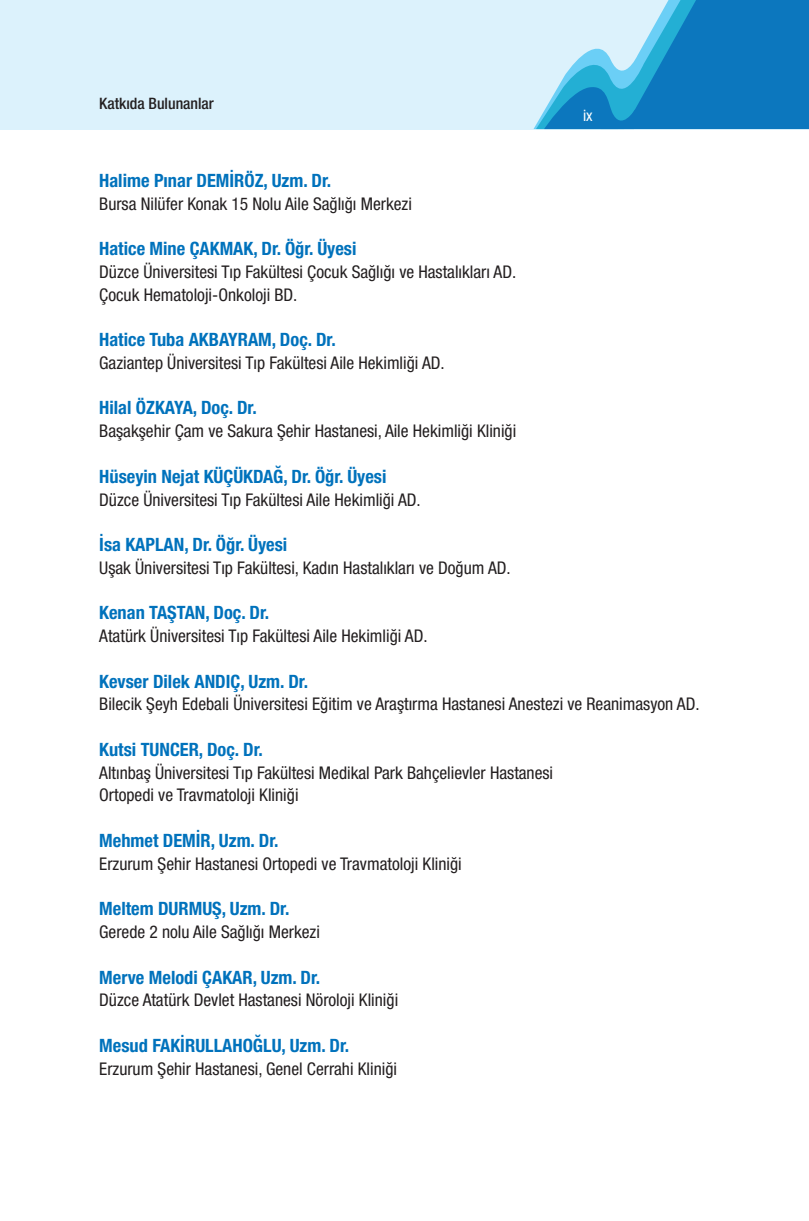
<style>
.page{position:relative;width:809px;height:1221px;background:#fff}
.page>*{position:absolute;margin:0;border:0;box-sizing:border-box;transform-origin:0 0}
.t1{font:700 18.38px "Helvetica 77 Cn";color:#0072bc}
.t2{font:17.5px/22.8px "Helvetica 57 Cn";color:#231f20}
.t3{font:15.75px "Helvetica 67 Med Cn";color:#231f20}
.t4{font:15.75px "Helvetica 57 Cn";color:#fff}
</style>
<div class="page">
<div style="left:0;top:0;width:809px;height:129px;background:#dcf2fc"></div>
<svg style="left:533px;top:0;width:276px;height:130px"></svg>
<p class="t3" style="left:99px;top:94px;width:116px">Katkıda Bulunanlar</p>
<p class="t4" style="left:583px;top:106px;width:11px">ix</p>
<p class="t1" style="left:99px;top:169px;width:233px">Halime Pınar DEMİRÖZ, Uzm. Dr.</p>
<p class="t2" style="left:99px;top:192px;width:314px">Bursa Nilüfer Konak 15 Nolu Aile Sağlığı Merkezi</p>
<p class="t1" style="left:99px;top:237px;width:259px">Hatice Mine ÇAKMAK, Dr. Öğr. Üyesi</p>
<p class="t2" style="left:99px;top:260px;width:418px">Düzce Üniversitesi Tıp Fakültesi Çocuk Sağlığı ve Hastalıkları AD.<br>Çocuk Hematoloji-Onkoloji BD.</p>
<p class="t1" style="left:99px;top:328px;width:238px">Hatice Tuba AKBAYRAM, Doç. Dr.</p>
<p class="t2" style="left:99px;top:351px;width:347px">Gaziantep Üniversitesi Tıp Fakültesi Aile Hekimliği AD.</p>
<p class="t1" style="left:99px;top:397px;width:159px">Hilal ÖZKAYA, Doç. Dr.</p>
<p class="t2" style="left:99px;top:419px;width:418px">Başakşehir Çam ve Sakura Şehir Hastanesi, Aile Hekimliği Kliniği</p>
<p class="t1" style="left:99px;top:465px;width:289px">Hüseyin Nejat KÜÇÜKDAĞ, Dr. Öğr. Üyesi</p>
<p class="t2" style="left:99px;top:487px;width:323px">Düzce Üniversitesi Tıp Fakültesi Aile Hekimliği AD.</p>
<p class="t1" style="left:99px;top:533px;width:190px">İsa KAPLAN, Dr. Öğr. Üyesi</p>
<p class="t2" style="left:99px;top:556px;width:413px">Uşak Üniversitesi Tıp Fakültesi, Kadın Hastalıkları ve Doğum AD.</p>
<p class="t1" style="left:99px;top:601px;width:172px">Kenan TAŞTAN, Doç. Dr.</p>
<p class="t2" style="left:99px;top:624px;width:330px">Atatürk Üniversitesi Tıp Fakültesi Aile Hekimliği AD.</p>
<p class="t1" style="left:99px;top:670px;width:210px">Kevser Dilek ANDIÇ, Uzm. Dr.</p>
<p class="t2" style="left:99px;top:692px;width:602px">Bilecik Şeyh Edebali Üniversitesi Eğitim ve Araştırma Hastanesi Anestezi ve Reanimasyon AD.</p>
<p class="t1" style="left:99px;top:738px;width:165px">Kutsi TUNCER, Doç. Dr.</p>
<p class="t2" style="left:99px;top:760px;width:455px">Altınbaş Üniversitesi Tıp Fakültesi Medikal Park Bahçelievler Hastanesi<br>Ortopedi ve Travmatoloji Kliniği</p>
<p class="t1" style="left:99px;top:829px;width:181px">Mehmet DEMİR, Uzm. Dr.</p>
<p class="t2" style="left:99px;top:851px;width:364px">Erzurum Şehir Hastanesi Ortopedi ve Travmatoloji Kliniği</p>
<p class="t1" style="left:99px;top:897px;width:192px">Meltem DURMUŞ, Uzm. Dr.</p>
<p class="t2" style="left:99px;top:920px;width:222px">Gerede 2 nolu Aile Sağlığı Merkezi</p>
<p class="t1" style="left:99px;top:965px;width:222px">Merve Melodi ÇAKAR, Uzm. Dr.</p>
<p class="t2" style="left:99px;top:988px;width:300px">Düzce Atatürk Devlet Hastanesi Nöroloji Kliniği</p>
<p class="t1" style="left:99px;top:1034px;width:251px">Mesud FAKİRULLAHOĞLU, Uzm. Dr.</p>
<p class="t2" style="left:99px;top:1056px;width:299px">Erzurum Şehir Hastanesi, Genel Cerrahi Kliniği</p>
</div>
